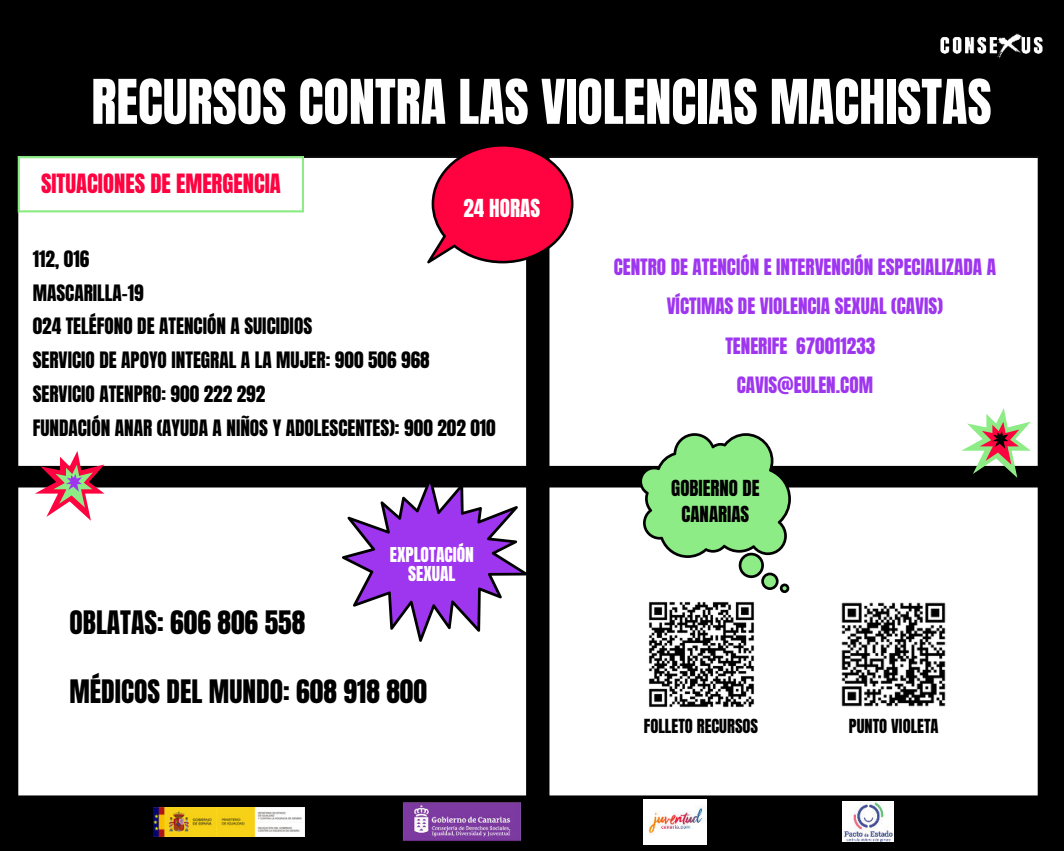
<style>
.page{position:relative;width:1064px;height:851px;background:#fff}
.page>*{position:absolute;margin:0;border:0;box-sizing:border-box;transform-origin:0 0}
.t1{font:52.35px "Anton";color:#fff}
.t2{font:27.45px "Anton";color:#000}
.t3{font:22.65px "Anton";color:#ff0240}
.t4{font:21.15px "Anton";color:#fff}
.t5{font:19.2px/33.8px "Anton";color:#000}
.t6{font:19.2px/39.5px "Anton";color:#9f36ef;text-align:center}
.t7{font:18.75px/26.2px "Anton";color:#000;text-align:center}
.t8{font:17.4px/19.4px "Anton";color:#fff;text-align:center}
.t9{font:16.5px "Anton";color:#000}
</style>
<div class="page">
<div style="left:0;top:0;width:1063px;height:850px;background:#000"></div>
<div style="left:17px;top:156px;width:510px;height:310px;background:#fff"></div>
<div style="left:549px;top:156px;width:490px;height:310px;background:#fff"></div>
<div style="left:18px;top:487px;width:509px;height:309px;background:#fff"></div>
<div style="left:549px;top:487px;width:489px;height:309px;background:#fff"></div>
<svg style="left:18px;top:156px;width:286px;height:56px;background:#f5fdf4"></svg>
<svg style="left:427px;top:146px;width:146px;height:117px;background:#de2653"></svg>
<svg style="left:342px;top:483px;width:185px;height:158px;background:#b587d8"></svg>
<svg style="left:639px;top:433px;width:151px;height:160px;background:#a8dfa3"></svg>
<img style="left:639px;top:593px;width:123px;height:123px">
<img style="left:831px;top:593px;width:124px;height:123px">
<svg style="left:35px;top:451px;width:69px;height:69px;background:#d0969f"></svg>
<svg style="left:960px;top:408px;width:70px;height:70px"></svg>
<img style="left:940px;top:33px;width:103px;height:26px">
<img style="left:154px;top:807px;width:150px;height:29px">
<img style="left:394px;top:774px;width:133px;height:68px">
<img style="left:643px;top:799px;width:63px;height:45px">
<img style="left:842px;top:802px;width:51px;height:39px">
<h1 class="t1" style="left:91px;top:75px;width:901px">RECURSOS CONTRA LAS VIOLENCIAS MACHISTAS</h1>
<p class="t3" style="left:41px;top:172px;width:241px">SITUACIONES DE EMERGENCIA</p>
<p class="t4" style="left:463px;top:197px;width:78px">24 HORAS</p>
<p class="t5" style="left:33px;top:243px;width:464px">112, 016<br>MASCARILLA-19<br>024 TELÉFONO DE ATENCIÓN A SUICIDIOS<br>SERVICIO DE APOYO INTEGRAL A LA MUJER: 900 506 968<br>SERVICIO ATENPRO: 900 222 292<br>FUNDACIÓN ANAR (AYUDA A NIÑOS Y ADOLESCENTES): 900 202 010</p>
<p class="t8" style="left:389px;top:546px;width:86px">EXPLOTACIÓN<br>SEXUAL</p>
<h2 class="t2" style="left:69px;top:608px;width:237px">OBLATAS: 606 806 558</h2>
<h2 class="t2" style="left:69px;top:677px;width:359px">MÉDICOS DEL MUNDO: 608 918 800</h2>
<p class="t6" style="left:613px;top:248px;width:384px">CENTRO DE ATENCIÓN E INTERVENCIÓN ESPECIALIZADA A<br>VÍCTIMAS DE VIOLENCIA SEXUAL (CAVIS)<br>TENERIFE 670011233<br>CAVIS@EULEN.COM</p>
<p class="t7" style="left:671px;top:476px;width:90px">GOBIERNO DE<br>CANARIAS</p>
<p class="t9" style="left:643px;top:717px;width:116px">FOLLETO RECURSOS</p>
<p class="t9" style="left:848px;top:717px;width:91px">PUNTO VIOLETA</p>
</div>
